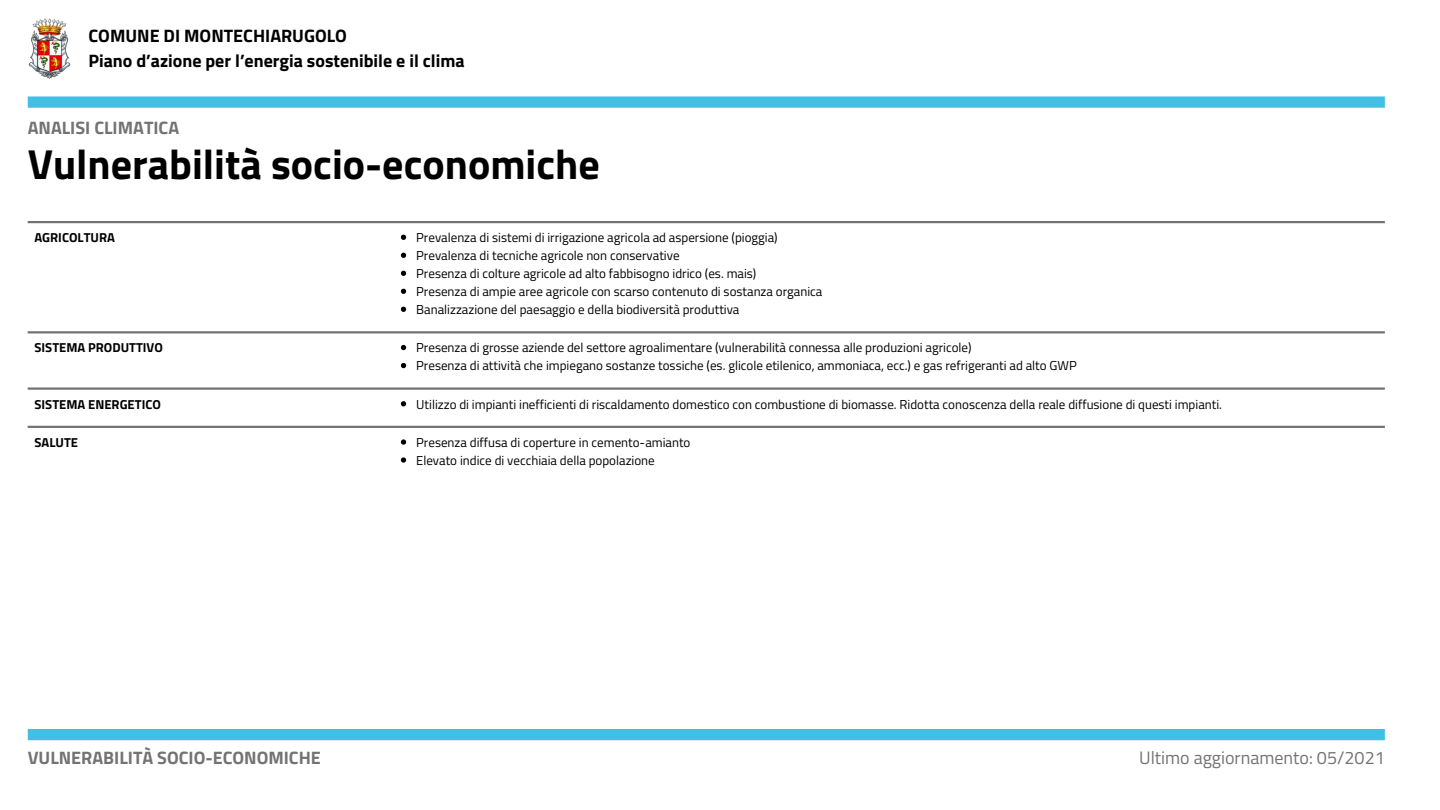
<style>
.page{position:relative;width:1440px;height:810px;background:#fff}
.page>*{position:absolute;margin:0;border:0;box-sizing:border-box;transform-origin:0 0}
.t1{font:700 42px "Titillium Web";color:#000}
.t2{font:700 18px/24.8px "Titillium Web";color:#000}
.t3{font:700 18px "Titillium Web";color:#737373}
.t4{font:18px "Titillium Web";color:#737373}
.t5{font:13px "Titillium Web";color:#000}
.t6{font:700 13px "Titillium Web";color:#000}
</style>
<div class="page">
<div style="left:28px;top:96px;width:1357px;height:12px;background:#42bfe2"></div>
<div style="left:28px;top:729px;width:1357px;height:11px;background:#42bfe2"></div>
<svg style="left:401px;top:235px;width:5px;height:5px"></svg>
<svg style="left:401px;top:253px;width:5px;height:5px"></svg>
<svg style="left:401px;top:271px;width:5px;height:5px"></svg>
<svg style="left:401px;top:289px;width:5px;height:5px"></svg>
<svg style="left:401px;top:307px;width:5px;height:5px"></svg>
<svg style="left:401px;top:345px;width:5px;height:5px"></svg>
<svg style="left:401px;top:363px;width:5px;height:5px"></svg>
<svg style="left:401px;top:401px;width:5px;height:5px"></svg>
<svg style="left:401px;top:439px;width:5px;height:6px"></svg>
<svg style="left:401px;top:457px;width:5px;height:6px"></svg>
<hr style="left:28px;top:221px;width:1357px;height:2px;background:#737373">
<hr style="left:28px;top:331px;width:1357px;height:2px;background:#737373">
<hr style="left:28px;top:387px;width:1357px;height:3px;background:#737373">
<hr style="left:28px;top:426px;width:1357px;height:2px;background:#737373">
<img style="left:28px;top:19px;width:43px;height:60px">
<p class="t2" style="left:89px;top:23px;width:378px">COMUNE DI MONTECHIARUGOLO<br>Piano d’azione per l’energia sostenibile e il clima</p>
<p class="t3" style="left:28px;top:114px;width:153px">ANALISI CLIMATICA</p>
<p class="t1" style="left:28px;top:132px;width:574px">Vulnerabilità socio-economiche</p>
<p class="t6" style="left:35px;top:227px;width:82px">AGRICOLTURA</p>
<h3 class="t5" style="left:416px;top:227px;width:363px">Prevalenza di sistemi di irrigazione agricola ad aspersione (pioggia)</h3>
<p class="t5" style="left:416px;top:245px;width:265px">Prevalenza di tecniche agricole non conservative</p>
<h2 class="t5" style="left:416px;top:263px;width:342px">Presenza di colture agricole ad alto fabbisogno idrico (es. mais)</h2>
<h1 class="t5" style="left:416px;top:281px;width:408px">Presenza di ampie aree agricole con scarso contenuto di sostanza organica</h1>
<p class="t5" style="left:416px;top:299px;width:325px">Banalizzazione del paesaggio e della biodiversità produttiva</p>
<p class="t6" style="left:35px;top:338px;width:130px">SISTEMA PRODUTTIVO</p>
<p class="t5" style="left:416px;top:338px;width:557px">Presenza di grosse aziende del settore agroalimentare (vulnerabilità connessa alle produzioni agricole)</p>
<p class="t5" style="left:416px;top:356px;width:662px">Presenza di attività che impiegano sostanze tossiche (es. glicole etilenico, ammoniaca, ecc.) e gas refrigeranti ad alto GWP</p>
<p class="t6" style="left:35px;top:394px;width:128px">SISTEMA ENERGETICO</p>
<p class="t5" style="left:416px;top:394px;width:807px">Utilizzo di impianti inefficienti di riscaldamento domestico con combustione di biomasse. Ridotta conoscenza della reale diffusione di questi impianti.</p>
<p class="t6" style="left:35px;top:432px;width:45px">SALUTE</p>
<p class="t5" style="left:416px;top:432px;width:276px">Presenza diffusa di coperture in cemento-amianto</p>
<p class="t5" style="left:416px;top:450px;width:240px">Elevato indice di vecchiaia della popolazione</p>
<p class="t3" style="left:28px;top:744px;width:295px">VULNERABILITÀ SOCIO-ECONOMICHE</p>
<p class="t4" style="left:1139px;top:744px;width:247px">Ultimo aggiornamento: 05/2021</p>
</div>
